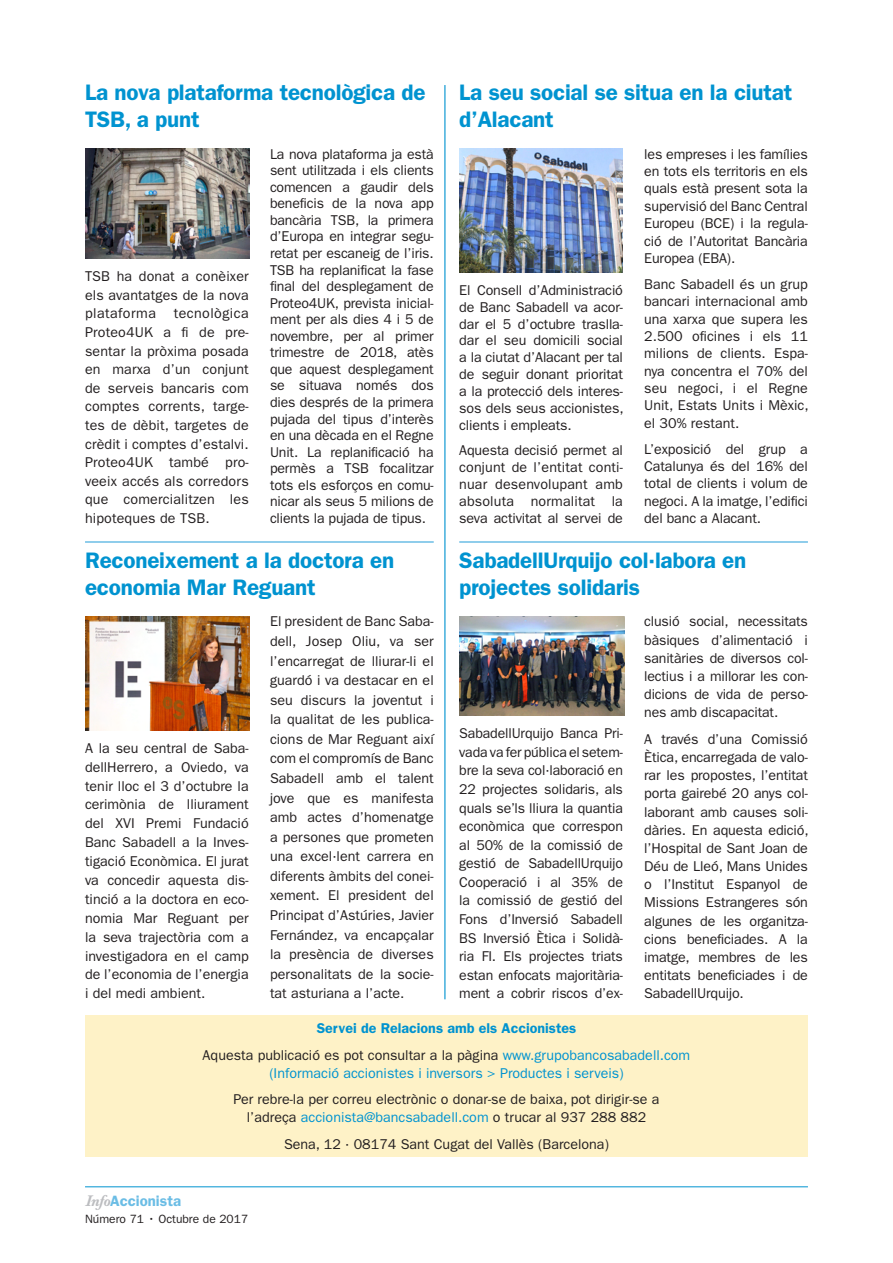
<style>
.page{position:relative;width:893px;height:1263px;background:#fff}
.page>*{position:absolute;margin:0;border:0;box-sizing:border-box;transform-origin:0 0}
.t1{font:600 22.5px/27px "ITC Franklin Gothic Std";letter-spacing:-.01em;color:#0093d0}
.t2{font:600 15px "ITC Franklin Gothic Std";color:#6bbde5}
.t3{font:14.25px/18.6px "ITC Franklin Gothic Std";color:#231f20;text-align:justify}
.t4{font:14.25px "ITC Franklin Gothic Std";color:#0093d0}
.t5{font:12px "ITC Franklin Gothic Std";color:#231f20}
.s1{font-weight:600;color:#0093d0}
.s2{color:#0093d0}
.s3{font-family:"Baskerville Book Med";font-weight:400;font-style:italic;color:#bcbdc0}
</style>
<div class="page">
<hr style="left:85px;top:1186px;width:723px;height:1px;background:#0093d0">
<div style="left:85px;top:1015px;width:723px;height:142px;background:#fef2c7"></div>
<hr style="left:85px;top:541px;width:349px;height:2px;background:#6bbde5">
<hr style="left:459px;top:541px;width:349px;height:2px;background:#6bbde5">
<hr style="left:444px;top:85px;width:1px;height:914px;background:#0093d0">
<img style="left:85px;top:149px;width:165px;height:110px">
<img style="left:459px;top:149px;width:164px;height:123px">
<img style="left:85px;top:617px;width:165px;height:113px">
<img style="left:459px;top:617px;width:165px;height:99px">
<h1 class="t1" style="left:85px;top:81px;width:342px">La nova plataforma tecnològica de<br>TSB, a punt</h1>
<h1 class="t1" style="left:459px;top:81px;width:334px">La seu social se situa en la ciutat d’Alacant</h1>
<p class="t3" style="left:85px;top:268px;width:165px">TSB ha donat a conèixer els avantatges de la nova plataforma tecnològica Proteo4UK a fi de pre&shy;sentar la pròxima posada en marxa d’un conjunt de serveis bancaris com comptes corrents, targe&shy;tes de dèbit, targetes de crèdit i comptes d’estalvi.<br>Proteo4UK també pro&shy;veeix accés als corredors que comercialitzen les hi po teques de TSB.</p>
<p class="t3" style="left:270px;top:146px;width:165px;line-height:16.5px">La nova plataforma ja està sent utilitzada i els clients comencen a gaudir dels beneficis de la nova app bancària TSB, la primera d’Europa en integrar segu&shy;retat per escaneig de l’iris.<br>TSB ha replanificat la fase final del desplegament de Proteo4UK, prevista ini cial&shy;ment per als dies 4 i 5 de novembre, per al primer trimestre de 2018, atès que aquest desplegament se situava només dos dies després de la primera pujada del tipus d’interès en una dècada en el Regne Unit. La replanificació ha permès a TSB focalitzar tots els esforços en comu&shy;nicar als seus 5 milions de clients la pujada de tipus.</p>
<p class="t3" style="left:459px;top:282px;width:166px;line-height:17px">El Consell d’Administració de Banc Sabadell va acor&shy;dar el 5 d’octubre traslla&shy;dar el seu domicili social a la ciutat d’Alacant per tal de seguir donant prioritat a la protecció dels interes&shy;sos dels seus accionistes, clients i empleats.</p>
<p class="t3" style="left:459px;top:443px;width:165px;line-height:17px">Aquesta decisió permet al conjunt de l’entitat conti&shy;nuar desenvolupant amb absoluta normalitat la seva activitat al servei de</p>
<p class="t3" style="left:644px;top:146px;width:165px;line-height:17.4px">les empreses i les famílies en tots els territoris en els quals està present sota la supervisió del Banc Central Europeu (BCE) i la regula&shy;ció de l’Autoritat Bancària Europea (EBA).</p>
<p class="t3" style="left:644px;top:276px;width:166px;line-height:17.4px">Banc Sabadell és un grup bancari internacional amb una xarxa que supera les 2.500 oficines i els 11 milions de clients. Espa&shy;nya concentra el 70% del seu negoci, i el Regne Unit, Estats Units i Mèxic, el 30% restant.</p>
<p class="t3" style="left:644px;top:441px;width:165px;line-height:17.4px">L’exposició del grup a Catalunya és del 16% del total de clients i volum de negoci. A la imatge, l’edifici del banc a Alacant.</p>
<h1 class="t1" style="left:85px;top:549px;width:311px">Reconeixement a la doctora en economia Mar Reguant</h1>
<h1 class="t1" style="left:459px;top:549px;width:289px">SabadellUrquijo col·labora en projectes solidaris</h1>
<p class="t3" style="left:85px;top:739px;width:165px">A la seu central de Saba&shy;dellHerrero, a Oviedo, va tenir lloc el 3 d’octubre la cerimònia de lliurament del XVI Premi Fundació Banc Sabadell a la Inves&shy;tigació Econòmica. El jurat va concedir aquesta dis&shy;tinció a la doctora en eco&shy;nomia Mar Reguant per la seva trajectòria com a investigadora en el camp de l’economia de l’energia i del medi ambient.</p>
<p class="t3" style="left:270px;top:613px;width:165px;line-height:19.5px">El president de Banc Saba&shy;dell, Josep Oliu, va ser l’encarregat de lliurar-li el guardó i va destacar en el seu discurs la joventut i la qualitat de les publica&shy;cions de Mar Reguant així com el compromís de Banc Sabadell amb el talent jove que es manifesta amb actes d’homenatge a persones que prometen una excel·lent carrera en diferents àmbits del conei&shy;xement. El president del Principat d’Astúries, Javier Fernández, va encapçalar la presència de diverses personalitats de la socie&shy;tat asturiana a l’acte.</p>
<p class="t3" style="left:459px;top:725px;width:165px">SabadellUrquijo Banca Pri&shy;vada va fer pública el setem&shy;bre la seva col·laboració en 22 projectes solidaris, als quals se’ls lliura la quantia econòmica que correspon al 50% de la comissió de gestió de SabadellUrquijo Cooperació i al 35% de la comissió de gestió del Fons d’Inversió Sabadell BS Inversió Ètica i Solidà&shy;ria FI. Els projectes triats estan enfocats majori tà ria&shy;ment a cobrir riscos d’ex-</p>
<p class="t3" style="left:644px;top:613px;width:165px;line-height:18.1px">clusió social, necessitats bàsiques d’ali mentació i sanitàries de diversos col&shy;lectius i a millorar les con&shy;dicions de vida de perso&shy;nes amb discapacitat.</p>
<p class="t3" style="left:644px;top:731px;width:166px;line-height:18.1px">A través d’una Comissió Ètica, encarregada de valo&shy;rar les propostes, l’entitat porta gairebé 20 anys col&shy;laborant amb causes soli&shy;dàries. En aquesta edició, l’Hospital de Sant Joan de Déu de Lleó, Mans Unides o l’Institut Espanyol de Missions Estrangeres són algunes de les organitza&shy;cions beneficiades. A la imatge, membres de les entitats beneficiades i de SabadellUrquijo.</p>
<p class="t3" style="left:203px;top:1016px;width:489px;line-height:26.5px;text-align:center"><span class="s1">Servei de Relacions amb els Accionistes<br></span>Aquesta publicació es pot consultar a la pàgina <span class="s2">www.grupobancosabadell.com</span></p>
<p class="t4" style="left:269px;top:1067px;width:356px">(Informació accionistes i inversors &gt; Productes i serveis)</p>
<p class="t3" style="left:233px;top:1091px;width:428px;line-height:18px;text-align:center">Per rebre-la per correu electrònic o donar-se de baixa, pot dirigir-se a l’adreça <span class="s2">accionista@bancsabadell.com</span> o trucar al 937 288 882</p>
<p class="t3" style="left:284px;top:1135px;width:326px">Sena, 12 · 08174 Sant Cugat del Vallès (Barcelona)</p>
<p class="t2" style="left:85px;top:1195px;width:98px"><span class="s3">Info</span>Accionista</p>
<p class="t5" style="left:85px;top:1214px;width:165px">Número 71 • Octubre de 2017</p>
</div>
